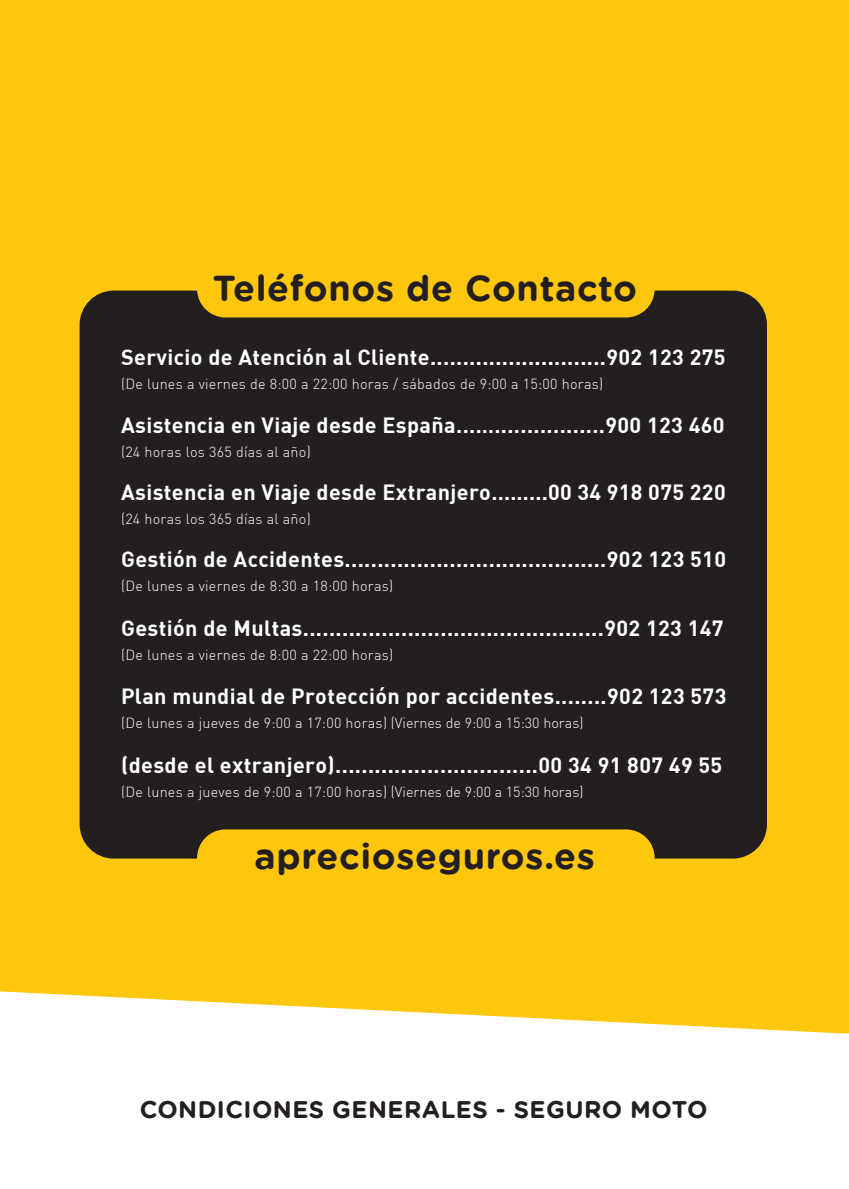
<style>
.page{position:relative;width:849px;height:1189px;background:#fff}
.page>*{position:absolute;margin:0;border:0;box-sizing:border-box;transform-origin:0 0}
.t1{font:700 36px "Gotham Rounded";letter-spacing:.02em;color:#231f20}
.t2{font:700 24px "Gotham Rounded";letter-spacing:.02em;color:#231f20}
.t3{font:21.6px "DIN Bold";letter-spacing:.02em;color:#fff}
.t4{font:300 14.4px "DIN";letter-spacing:.015em;color:#fff}
</style>
<div class="page">
<div style="left:0;top:0;width:848px;height:1033px;background:#fec70c"></div>
<div style="left:80px;top:290px;width:686px;height:568px;background:#231f20"></div>
<p class="t1" style="left:213px;top:261px;width:425px">Teléfonos de Contacto</p>
<p class="t3" style="left:121px;top:343px;width:605px">Servicio de Atención al Cliente...........................902 123 275</p>
<p class="t4" style="left:121px;top:375px;width:483px">(De lunes a viernes de 8:00 a 22:00 horas / sábados de 9:00 a 15:00 horas)</p>
<p class="t3" style="left:121px;top:410px;width:604px">Asistencia en Viaje desde España...….................900 123 460</p>
<p class="t4" style="left:121px;top:442px;width:191px">(24 horas los 365 días al año)</p>
<p class="t3" style="left:121px;top:477px;width:606px">Asistencia en Viaje desde Extranjero...…...00 34 918 075 220</p>
<p class="t4" style="left:121px;top:509px;width:191px">(24 horas los 365 días al año)</p>
<p class="t3" style="left:121px;top:545px;width:606px">Gestión de Accidentes........................................902 123 510</p>
<p class="t4" style="left:121px;top:577px;width:273px">(De lunes a viernes de 8:30 a 18:00 horas)</p>
<p class="t3" style="left:121px;top:614px;width:603px">Gestión de Multas..............................................902 123 147</p>
<p class="t4" style="left:121px;top:646px;width:273px">(De lunes a viernes de 8:00 a 22:00 horas)</p>
<p class="t3" style="left:121px;top:681px;width:606px">Plan mundial de Protección por accidentes........902 123 573</p>
<p class="t4" style="left:121px;top:713px;width:464px">(De lunes a jueves de 9:00 a 17:00 horas) (Viernes de 9:00 a 15:30 horas)</p>
<p class="t3" style="left:121px;top:750px;width:602px">(desde el extranjero)...............................00 34 91 807 49 55</p>
<p class="t4" style="left:121px;top:782px;width:464px">(De lunes a jueves de 9:00 a 17:00 horas) (Viernes de 9:00 a 15:30 horas)</p>
<p class="t1" style="left:254px;top:829px;width:342px">aprecioseguros.es</p>
<p class="t2" style="left:140px;top:1091px;width:569px">CONDICIONES GENERALES - SEGURO MOTO</p>
</div>
